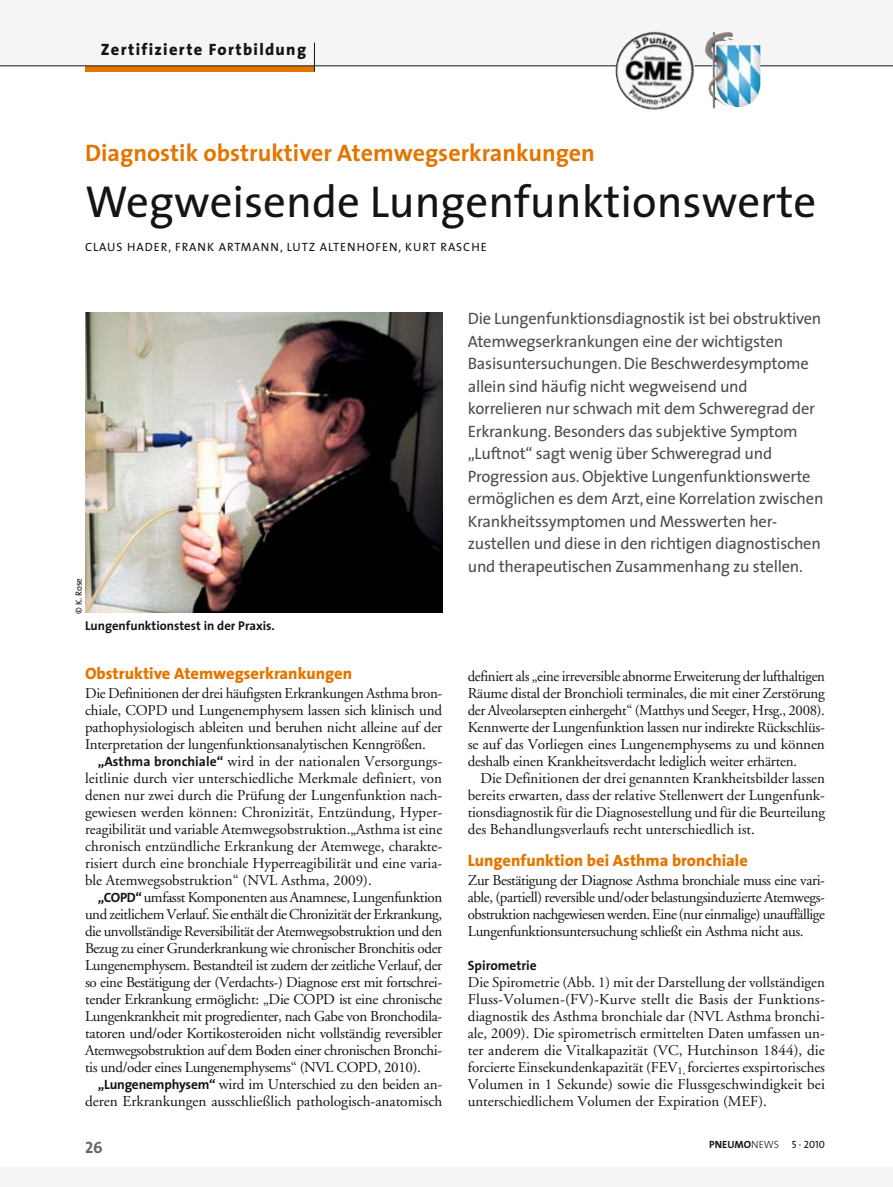
<style>
.page{position:relative;width:893px;height:1187px;background:#fff}
.page>*{position:absolute;margin:0;border:0;box-sizing:border-box;transform-origin:0 0}
.t1{font:45px "The Sans";color:#131413}
.t2{font:700 24px "The Sans";color:#e27600}
.t3{font:16.5px/22.5px "The Sans";letter-spacing:-.015em;color:#4d4d4c}
.t4{font:800 16.5px "The Sans";color:#e27600}
.t5{font:800 16.5px "The Sans";letter-spacing:.08em;color:#131413}
.t6{font:16.5px "The Sans Bold Caps";color:#67665f}
.t7{font:15px/17px "Adobe Garamond";letter-spacing:-.015em;color:#131413;text-align:justify}
.t8{font:700 13.5px "The Sans";color:#131413}
.t9{font:700 12.75px "The Sans";color:#131413}
.t10{font:12px "The Sans";letter-spacing:.08em;color:#131413}
.t11{font:700 10.5px "The Sans";color:#131413}
.t12{font:9px "The Sans";color:#131413}
.s1{font-family:"The Sans";font-weight:700;font-size:13.5px}
.s2{font-weight:300}
.s3{font-family:"The Sans Caps";font-weight:400}
</style>
<div class="page">
<div style="left:0;top:1167px;width:893px;height:19px;background:#f5f5f5"></div>
<div style="left:0;top:0;width:893px;height:66px;background:#f5f5f5"></div>
<div style="left:85px;top:66px;width:230px;height:5px;background:#e27600"></div>
<hr style="left:0;top:66px;width:893px;height:1px;background:#131413">
<svg style="left:314px;top:43px;width:1px;height:28px"></svg>
<img style="left:704px;top:32px;width:56px;height:76px">
<img style="left:612px;top:31px;width:87px;height:79px">
<img style="left:85px;top:313px;width:357px;height:299px">
<p class="t5" style="left:101px;top:43px;width:207px">Zertifizierte Fortbildung</p>
<h2 class="t2" style="left:85px;top:143px;width:511px">Diagnostik obstruktiver Atemwegserkrankungen</h2>
<h1 class="t1" style="left:85px;top:183px;width:733px">Wegweisende Lungenfunktionswerte</h1>
<p class="t10" style="left:85px;top:242px;width:403px">CLAUS HADER, FRANK ARTMANN, LUTZ ALTENHOFEN, KURT RASCHE</p>
<p class="t12" style="left:75px;top:613px;width:37px;rotate:-90deg">© K. Rose</p>
<p class="t9" style="left:85px;top:620px;width:191px">Lungenfunktionstest in der Praxis.</p>
<p class="t4" style="left:85px;top:666px;width:268px">Obstruktive Atemwegserkrankungen</p>
<p class="t7" style="left:85px;top:685px;width:359px">Die Definitionen der drei häufigsten Erkrankungen Asthma bron&shy;chiale, COPD und Lungenemphysem lassen sich klinisch und pathophysiologisch ableiten und beruhen nicht alleine auf der Interpretation der lungenfunktionsanalytischen Kenngrößen.</p>
<p class="t7" style="left:85px;top:754px;width:359px;text-indent:13px"><span class="s1">„Asthma bronchiale“</span> wird in der nationalen Versorgungs&shy;leitlinie durch vier unterschiedliche Merkmale definiert, von denen nur zwei durch die Prüfung der Lungenfunktion nach&shy;gewiesen werden können: Chronizität, Entzündung, Hyper&shy;reagibilität und variable Atemwegsobstruktion.„Asthma ist eine chronisch entzündliche Erkrankung der Atemwege, charakte&shy;risiert durch eine bronchiale Hyperreagibilität und eine varia&shy;ble Atemwegsobstruktion“ (NVL Asthma, 2009).</p>
<p class="t7" style="left:85px;top:890px;width:359px;text-indent:13px"><span class="s1">„COPD“</span> umfasst Komponenten aus Anamnese, Lungenfunktion und zeitlichem Verlauf. Sie enthält die Chronizität der Erkrankung, die unvollständige Reversibilität der Atemwegsobstruktion und den Bezug zu einer Grunderkrankung wie chronischer Bronchitis oder Lungenemphysem. Bestandteil ist zudem der zeitliche Verlauf, der so eine Bestätigung der (Verdachts-) Diagnose erst mit fortschrei&shy;tender Erkrankung ermöglicht: „Die COPD ist eine chronische Lungenkrankheit mit progredienter, nach Gabe von Bronchodila&shy;tatoren und/oder Kortikosteroiden nicht vollständig reversibler Atemwegsobstruktion auf dem Boden einer chronischen Bronchi&shy;tis und/oder eines Lungenemphysems“ (NVL COPD, 2010).</p>
<p class="t7" style="left:85px;top:1077px;width:359px;text-align:right"><span class="s1">„Lungenemphysem“</span> wird im Unterschied zu den beiden an&shy;deren Erkrankungen ausschließlich pathologisch-anatomisch</p>
<p class="t6" style="left:85px;top:1137px;width:19px">26</p>
<p class="t3" style="left:468px;top:308px;width:357px">Die Lungenfunktionsdiagnostik ist bei obstruktiven Atemwegserkrankungen eine der wichtigsten Basisuntersuchungen. Die Beschwerdesymptome allein sind häufig nicht wegweisend und korrelieren nur schwach mit dem Schweregrad der Erkrankung. Besonders das subjektive Symptom „Luftnot“ sagt wenig über Schweregrad und Progression aus. Objektive Lungenfunktionswerte ermöglichen es dem Arzt, eine Korrelation zwischen Krankheitssymptomen und Messwerten her&shy;zustellen und diese in den richtigen diagnostischen und therapeutischen Zusammenhang zu stellen.</p>
<p class="t7" style="left:468px;top:668px;width:359px">definiert als „eine irreversible abnorme Erweiterung der lufthaltigen Räume distal der Bronchioli terminales, die mit einer Zerstörung der Alveolarsepten einhergeht“ (Matthys und Seeger, Hrsg., 2008).<br>Kennwerte der Lungenfunktion lassen nur indirekte Rückschlüs&shy;se auf das Vorliegen eines Lungenemphysems zu und können deshalb einen Krankheitsverdacht lediglich weiter erhärten.</p>
<p class="t7" style="left:468px;top:771px;width:359px;text-indent:13px">Die Definitionen der drei genannten Krankheitsbilder lassen bereits erwarten, dass der relative Stellenwert der Lungenfunk&shy;tionsdiagnostik für die Diagnosestellung und für die Beurteilung des Behandlungsverlaufs recht unterschiedlich ist.</p>
<p class="t4" style="left:468px;top:854px;width:282px">Lungenfunktion bei Asthma bronchiale</p>
<p class="t7" style="left:468px;top:873px;width:359px">Zur Bestätigung der Diagnose Asthma bronchiale muss eine vari&shy;able, (partiell) reversible und/oder belastungsinduzierte Atemwegs&shy;obstruktion nachgewiesen werden. Eine (nur einmalige) unauffällige Lungenfunktionsuntersuchung schließt ein Asthma nicht aus.</p>
<p class="t8" style="left:468px;top:959px;width:71px">Spirometrie</p>
<p class="t7" style="left:468px;top:975px;width:359px">Die Spirometrie (Abb. 1) mit der Darstellung der vollständigen Fluss-Volumen-(FV)-Kurve stellt die Basis der Funktions&shy;diagnostik des Asthma bronchiale dar (NVL Asthma bronchi&shy;ale, 2009). Die spirometrisch ermittelten Daten umfassen un&shy;ter anderem die Vitalkapazität (VC, Hutchinson 1844), die forcierte Einsekundenkapazität (FEV<sub>1,</sub> forciertes exspirtorisches Volumen in 1 Sekunde) sowie die Flussgeschwindigkeit bei unterschiedlichem Volumen der Expiration (MEF).</p>
<p class="t11" style="left:709px;top:1140px;width:117px">PNEUMO<span class="s2">NEWS</span> <span class="s3">5 · 2010</span></p>
</div>
